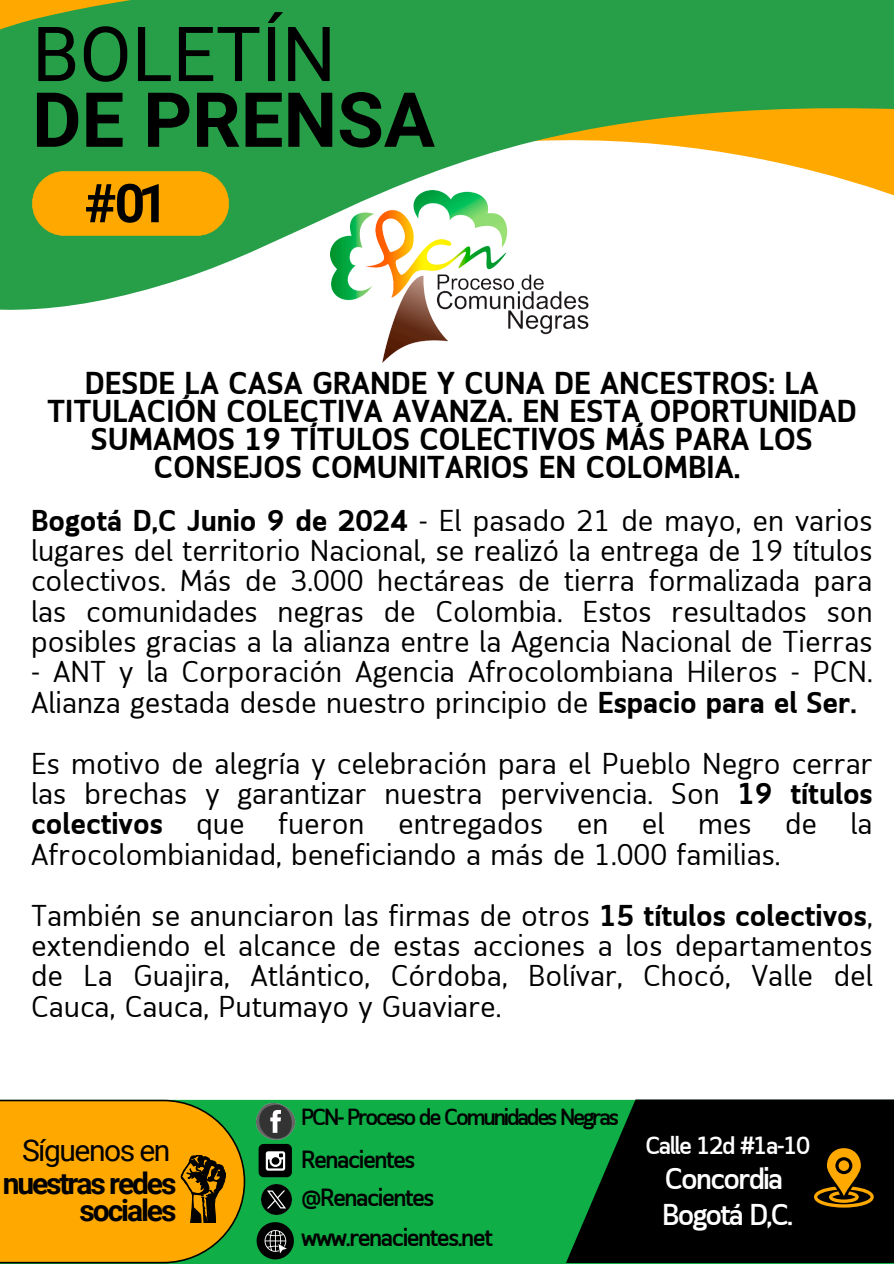
<style>
.page{position:relative;width:894px;height:1264px;background:#fff}
.page>*{position:absolute;margin:0;border:0;box-sizing:border-box;transform-origin:0 0}
.t1{font:700 75.9px "Roboto";color:#000}
.t2{font:75.9px "Roboto";color:#000}
.t3{font:700 53.4px "Roboto";color:#000}
.t4{font:700 31.5px/28.2px "Nyutro Sans";color:#000;text-align:center}
.t5{font:30px/30.3px "Nyutro Sans";color:#000;text-align:justify}
.t6{font:700 30px/27px "Roboto";letter-spacing:-.07em;color:#000;text-align:right}
.t7{font:500 30px/36px "Nyutro Sans";letter-spacing:-.06em;color:#fff}
.t8{font:30px "Roboto";letter-spacing:-.05em;color:#000}
.t9{font:500 24.75px "Nyutro Sans";letter-spacing:-.06em;color:#000}
.t10{font:500 24.75px "Nyutro Sans";letter-spacing:-.06em;color:#fff}
.t11{font:500 23.25px "Nyutro Sans";letter-spacing:-.095em;color:#000}
.s1{font-weight:700}
</style>
<div class="page">
<svg style="left:0;top:0;width:893px;height:310px;fill:#279f48"></svg>
<svg style="left:0;top:0;width:131px;height:92px;background:#45a03d"></svg>
<svg style="left:32px;top:171px;width:197px;height:64px;background:#efa805"></svg>
<img style="left:326px;top:187px;width:264px;height:176px">
<div style="left:305px;top:1099px;width:260px;height:164px;background:#0fae46"></div>
<svg style="left:0;top:1099px;width:305px;height:164px;background:#bd9b11"></svg>
<img style="left:261px;top:1184px;width:30px;height:30px">
<svg style="left:565px;top:1099px;width:328px;height:164px;background:#021609"></svg>
<svg style="left:813px;top:1148px;width:60px;height:59px;background:#664300"></svg>
<h2 class="t2" style="left:32px;top:11px;width:305px">BOLETÍN</h2>
<h1 class="t1" style="left:32px;top:76px;width:404px">DE PRENSA</h1>
<p class="t3" style="left:84px;top:173px;width:85px">#01</p>
<p class="t4" style="left:47px;top:371px;width:810px">DESDE LA CASA GRANDE Y CUNA DE ANCESTROS: LA TITULACIÓN COLECTIVA AVANZA. EN ESTA OPORTUNIDAD SUMAMOS 19 TÍTULOS COLECTIVOS MÁS PARA LOS CONSEJOS COMUNITARIOS EN COLOMBIA.</p>
<p class="t5" style="left:31px;top:508px;width:842px"><span class="s1">Bogotá D,C Junio 9 de 2024</span> - El pasado 21 de mayo, en varios lugares del territorio Nacional, se realizó la entrega de 19 títulos colectivos. Más de 3.000 hectáreas de tierra formalizada para las comunidades negras de Colombia. Estos resultados son posibles gracias a la alianza entre la Agencia Nacional de Tierras</p>
<p class="t5" style="left:31px;top:659px;width:842px">- ANT y la Corporación Agencia Afrocolombiana Hileros - PCN.<br>Alianza gestada desde nuestro principio de <span class="s1">Espacio para el Ser.</span></p>
<h6 class="t5" style="left:31px;top:751px;width:842px">Es motivo de alegría y celebración para el Pueblo Negro cerrar las brechas y garantizar nuestra pervivencia. Son <span class="s1">19 títulos colectivos</span> que fueron entregados en el mes de la Afrocolombianidad, beneficiando a más de 1.000 familias.</h6>
<h5 class="t5" style="left:31px;top:902px;width:842px">También se anunciaron las firmas de otros <span class="s1">15 títulos colectivos</span>, extendiendo el alcance de estas acciones a los departamentos de La Guajira, Atlántico, Córdoba, Bolívar, Chocó, Valle del Cauca, Cauca, Putumayo y Guaviare.</h5>
<h3 class="t8" style="left:22px;top:1133px;width:150px">Síguenos en</h3>
<p class="t6" style="left:3px;top:1169px;width:175px">nuestras redes sociales</p>
<h6 class="t11" style="left:301px;top:1107px;width:319px">PCN- Proceso de Comunidades Negras</h6>
<h6 class="t9" style="left:301px;top:1149px;width:115px">Renacientes</h6>
<h6 class="t9" style="left:301px;top:1186px;width:135px">@Renacientes</h6>
<h4 class="t9" style="left:301px;top:1227px;width:193px">www.renacientes.net</h4>
<p class="t10" style="left:645px;top:1135px;width:166px">Calle 12d #1a-10</p>
<p class="t7" style="left:662px;top:1163px;width:132px">Concordia<br>Bogotá D,C.</p>
</div>
